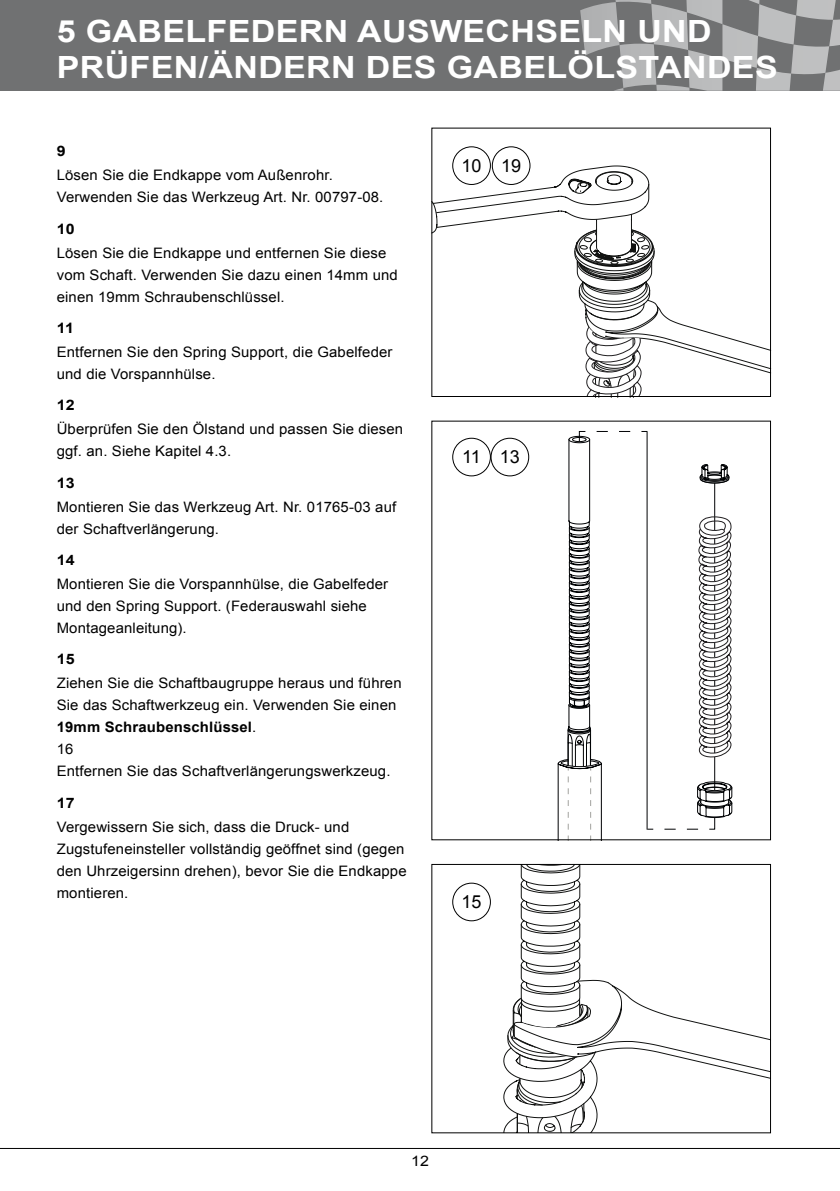
<style>
.page{position:relative;width:840px;height:1191px;background:#fff}
.page>*{position:absolute;margin:0;border:0;box-sizing:border-box;transform-origin:0 0}
.t1{font:700 30.6px/36px "Arial";letter-spacing:.01em;color:#fff;scale:1.11 1}
.t2{font:18px "Arial";letter-spacing:.01em;color:#000}
.t3{font:14.4px/22px "Arial";letter-spacing:.01em;color:#000}
.t4{font:700 14.4px "Arial";letter-spacing:.02em;color:#000;scale:1.11 1}
.t5{font:14.4px "Arial";letter-spacing:.01em;color:#000;scale:1.11 1}
.s1{font-weight:700}
</style>
<div class="page">
<div style="left:0;top:0;width:839px;height:91px;background:#707172"></div>
<svg style="left:580px;top:0;width:259px;height:91px"></svg>
<hr style="left:0;top:1148px;width:839px;height:1px;background:#000">
<svg style="left:557px;top:431px;width:175px;height:407px"></svg>
<svg style="left:433px;top:166px;width:338px;height:232px"></svg>
<div style="left:452px;top:147px;width:38px;height:37px;background:#fff;border-radius:50%"></div>
<div style="left:452px;top:146px;width:38px;height:39px;border:1px solid #000;border-radius:50%"></div>
<div style="left:492px;top:147px;width:37px;height:37px;background:#fff;border-radius:50%"></div>
<div style="left:491px;top:146px;width:39px;height:39px;border:1px solid #000;border-radius:50%"></div>
<div style="left:452px;top:438px;width:38px;height:38px;border:1px solid #000;border-radius:50%"></div>
<div style="left:490px;top:438px;width:39px;height:38px;border:1px solid #000;border-radius:50%"></div>
<svg style="left:503px;top:866px;width:265px;height:265px"></svg>
<div style="left:452px;top:882px;width:38px;height:39px;border:1px solid #000;border-radius:50%"></div>
<h1 class="t1" style="left:57px;top:14px;width:647px">5 GABELFEDERN AUSWECHSELN UND<br>PRÜF EN/ÄNDERN DES GAB ELÖ LSTANDES</h1>
<p class="t4" style="left:57px;top:141px;width:10px">9</p>
<p class="t3" style="left:57px;top:164px;width:328px">Lösen Sie die Endkappe vom Außenrohr.<br>Verwenden Sie das Werkzeug Art. Nr. 00797-08.</p>
<p class="t4" style="left:57px;top:219px;width:18px">10</p>
<p class="t3" style="left:57px;top:242px;width:342px">Lösen Sie die Endkappe und entfernen Sie diese vom Schaft. Verwenden Sie dazu einen 14mm und einen 19mm Schraubenschlüssel.</p>
<p class="t4" style="left:57px;top:318px;width:17px">11</p>
<p class="t3" style="left:57px;top:341px;width:337px">Entfernen Sie den Spring Support, die Gabelfeder und die Vorspannhülse.</p>
<p class="t4" style="left:57px;top:396px;width:18px">12</p>
<p class="t3" style="left:57px;top:418px;width:348px">Überprüfen Sie den Ölstand und passen Sie diesen ggf. an. Siehe Kapitel 4.3.</p>
<p class="t4" style="left:57px;top:473px;width:18px">13</p>
<p class="t3" style="left:57px;top:496px;width:341px">Montieren Sie das Werkzeug Art. Nr. 01765-03 auf der Schaftverlängerung.</p>
<p class="t4" style="left:57px;top:550px;width:18px">14</p>
<p class="t3" style="left:57px;top:573px;width:333px">Montieren Sie die Vorspannhülse, die Gabelfeder und den Spring Support. (Federauswahl siehe<br>Montageanleitung).</p>
<p class="t4" style="left:57px;top:650px;width:18px">15</p>
<p class="t3" style="left:57px;top:672px;width:346px">Ziehen Sie die Schaftbaugruppe heraus und führen Sie das Schaftwerkzeug ein. Verwenden Sie einen <span class="s1">19MM SCHRAUBENSCHLÜSSEL</span>.<br>16<br>Entfernen Sie das Schaftverlängerungswerkzeug.</p>
<p class="t4" style="left:57px;top:793px;width:18px">17</p>
<p class="t3" style="left:57px;top:816px;width:351px">Vergewissern Sie sich, dass die Druck- und Zugstufeneinsteller vollständig geöffnet sind (gegen den Uhrzeigersinn drehen), bevor Sie die Endkappe montieren.</p>
<p class="t2" style="left:461px;top:154px;width:61px">10 19</p>
<p class="t2" style="left:462px;top:445px;width:59px">11 13</p>
<p class="t2" style="left:461px;top:890px;width:22px">15</p>
<p class="t5" style="left:411px;top:1151px;width:18px">12</p>
</div>
